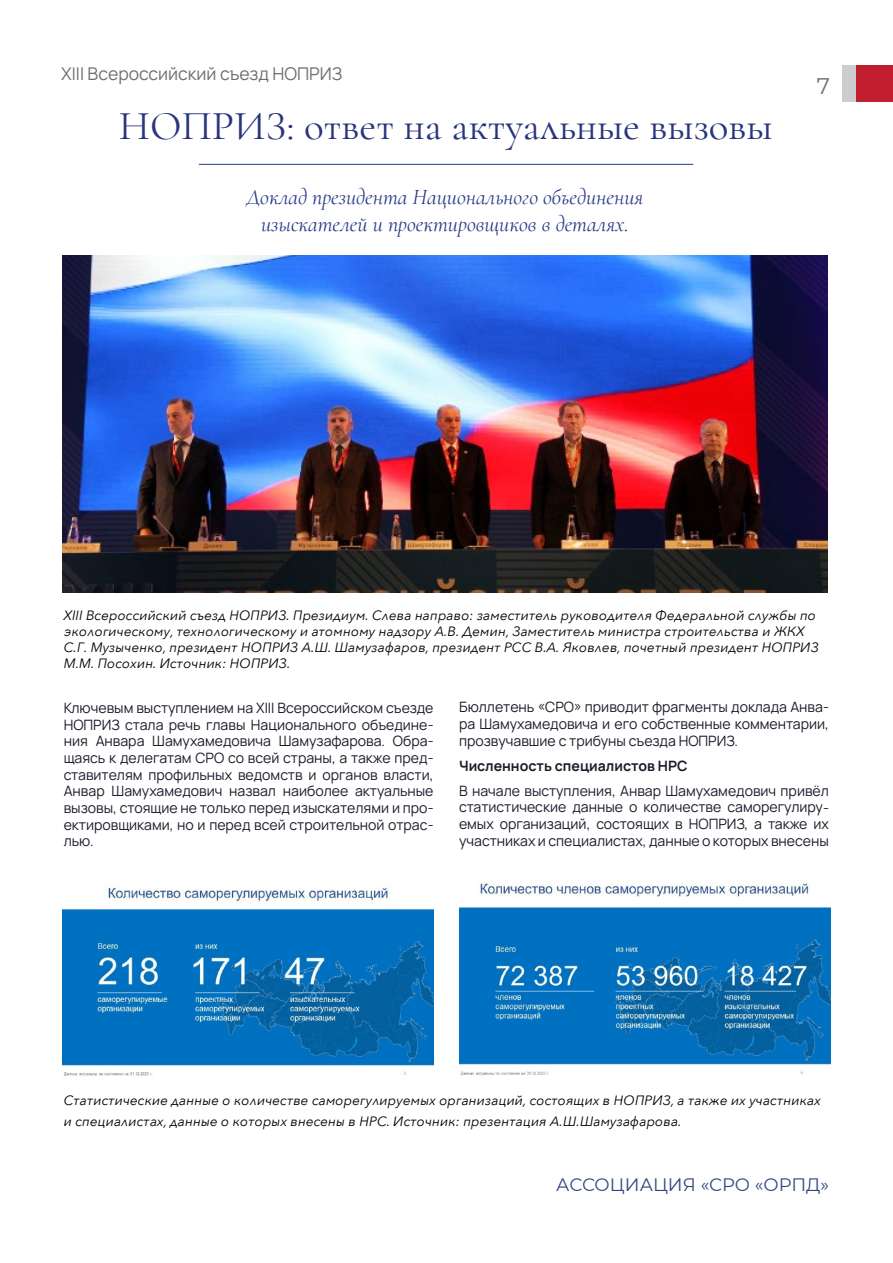
<style>
.page{position:relative;width:893px;height:1263px;background:#fff}
.page>*{position:absolute;margin:0;border:0;box-sizing:border-box;transform-origin:0 0}
.t1{font:41.1px "Cormorant Garamond";color:#28357d}
.t2{font:22.5px "Montserrat";color:#706f6f}
.t3{font:italic 21.9px/26.2px "Cormorant Garamond";color:#253785;text-align:center}
.t4{font:18px "Montserrat";color:#344780}
.t5{font:17.55px "Manrope";color:#706f6f}
.t6{font:14.25px/16.6px "Manrope";color:#1a1d2a;text-align:justify}
.t7{font:700 14.25px "Manrope";color:#1a1d2a}
.t8{font:italic 13.5px/16.2px "Avenir Next";color:#020203}
</style>
<div class="page">
<svg style="left:842px;top:66px;width:15px;height:36px"></svg>
<div style="left:857px;top:66px;width:36px;height:36px;background:#c11f2f"></div>
<hr style="left:199px;top:164px;width:494px;height:1px;background:#203c8b">
<img style="left:63px;top:255px;width:765px;height:337px">
<img style="left:63px;top:887px;width:371px;height:189px">
<img style="left:459px;top:881px;width:371px;height:195px">
<p class="t5" style="left:61px;top:62px;width:283px">XIII Всероссийский съезд НОПРИЗ</p>
<h1 class="t1" style="left:119px;top:101px;width:655px">НОПРИЗ: ответ на актуальные вызовы</h1>
<h3 class="t3" style="left:246px;top:184px;width:398px">Доклад президента Национального объединения изыскателей и проектировщиков в деталях.</h3>
<h2 class="t2" style="left:817px;top:71px;width:15px">7</h2>
<p class="t8" style="left:64px;top:606px;width:757px">XIII Всероссийский съезд НОПРИЗ. Президиум. Слева направо: заместитель руководителя Федеральной службы по экологическому, технологическому и атомному надзору А.В. Демин, Заместитель министра строительства и ЖКХ С.Г. Музыченко, президент НОПРИЗ А.Ш. Шамузафаров, президент РСС В.А. Яковлев, почетный президент НОПРИЗ М.М. Посохин. Источник: НОПРИЗ.</p>
<p class="t6" style="left:459px;top:698px;width:371px">Бюллетень «СРО» приводит фрагменты доклада Анва&shy;ра Шамухамедовича и его собственные комментарии, прозвучавшие с трибуны съезда НОПРИЗ.</p>
<p class="t7" style="left:459px;top:755px;width:230px">Численность специалистов НРС</p>
<p class="t6" style="left:459px;top:782px;width:371px">В начале выступления, Анвар Шамухамедович привёл статистические данные о количестве саморегулиру&shy;емых организаций, состоящих в НОПРИЗ, а также их участниках и специалистах, данные о которых внесены</p>
<p class="t6" style="left:64px;top:699px;width:371px">Ключевым выступлением на XIII Всероссийском съезде НОПРИЗ стала речь главы Национального объедине&shy;ния Анвара Шамухамедовича Шамузафарова. Обра&shy;щаясь к делегатам СРО со всей страны, а также пред&shy;ставителям профильных ведомств и органов власти, Анвар Шамухамедович назвал наиболее актуальные вызовы, стоящие не только перед изыскателями и про&shy;ектировщиками, но и перед всей строительной отрас&shy;лью.</p>
<p class="t8" style="left:64px;top:1089px;width:759px;line-height:21px">Статистические данные о количестве саморегулируемых организаций, состоящих в НОПРИЗ, а также их участниках и специалистах, данные о которых внесены в НРС. Источник: презентация А.Ш.Шамузафарова.</p>
<p class="t4" style="left:556px;top:1172px;width:274px">АССОЦИАЦИЯ «СРО «ОРПД»</p>
</div>
